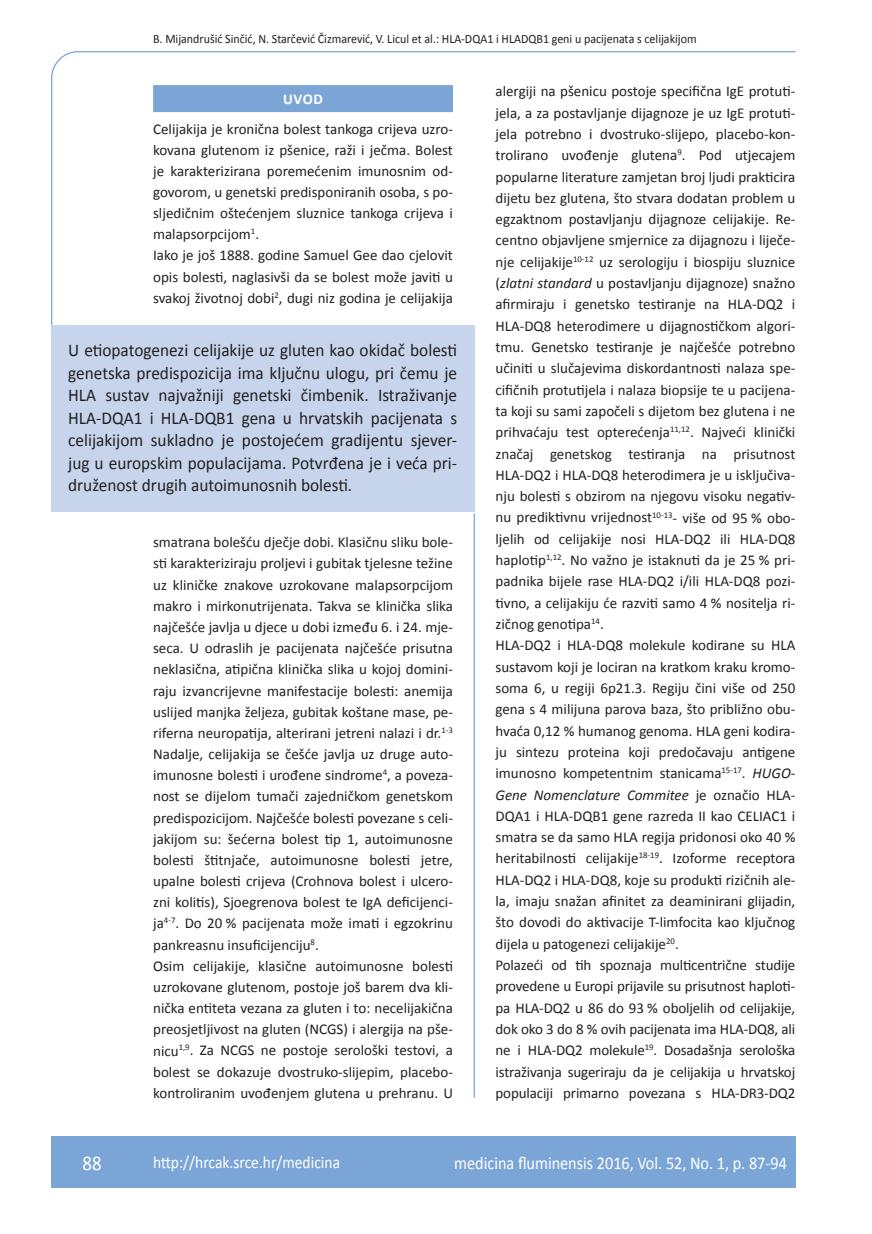
<style>
.page{position:relative;width:872px;height:1234px;background:#fff}
.page>*{position:absolute;margin:0;border:0;box-sizing:border-box;transform-origin:0 0}
.t1{font:21px "Calibri";color:#fff;scale:.9 1}
.t2{font:18px/22.5px "Calibri";color:#231f20;text-align:justify;scale:.96 1}
.t3{font:18px "Calibri";color:#fff;scale:.9 1}
.t4{font:17.25px "Calibri";color:#fff;scale:.9 1}
.t5{font:15px/21.3px "Calibri";color:#231f20}
.t6{font:700 15px "Calibri";color:#fff}
.t7{font:12.75px "Calibri";color:#231f20;scale:.94 1}
.s1{font-style:italic}
</style>
<div class="page">
<svg style="left:51px;top:51px;width:745px;height:275px"></svg>
<hr style="left:473px;top:513px;width:2px;height:584px;background:#7ca5d7">
<div style="left:51px;top:1135px;width:744px;height:51px;background:#7ca5d7"></div>
<div style="left:153px;top:85px;width:300px;height:27px;background:#7ca5d7"></div>
<div style="left:51px;top:325px;width:423px;height:187px;background:#c6d5ec"></div>
<p class="t7" style="left:153px;top:30px;width:580px">B. Mijandrušić Sinčić, N. Starčević Čizmarević, V. Licul et al.: HLA-DQA1 i HLADQB1 geni u pacijenata s celijakijom</p>
<p class="t6" style="left:283px;top:90px;width:41px">UVOD</p>
<p class="t5" style="left:153px;top:118px;width:301px">Celijakija je kronična bolest tankoga crijeva uzro&shy;kovana glutenom iz pšenice, raži i ječma. Bolest je karakterizirana poremećenim imunosnim od&shy;govorom, u genetski predisponiranih osoba, s po&shy;sljedičnim oštećenjem sluznice tankoga crijeva i malapsorpcijom<sup>1</sup>.<br>Iako je još 1888. godine Samuel Gee dao cjelovit opis bolesti, naglasivši da se bolest može javiti u svakoj životnoj dobi<sup>2</sup>, dugi niz godina je celijakija</p>
<p class="t2" style="left:68px;top:338px;width:407px">U etiopatogenezi celijakije uz gluten kao okidač bolesti genetska predispozicija ima ključnu ulogu, pri čemu je HLA sustav najvažniji genetski čimbenik. Istraživanje HLA-DQA1 i HLA-DQB1 gena u hrvatskih pacijenata s celijakijom sukladno je postojećem gradijentu sjever&shy;jug u europskim populacijama. Potvrđena je i veća pri&shy;druženost drugih autoimunosnih bolesti.</p>
<p class="t5" style="left:153px;top:531px;width:301px">smatrana bolešću dječje dobi. Klasičnu sliku bole&shy;sti karakteriziraju proljevi i gubitak tjelesne težine uz kliničke znakove uzrokovane malapsorpcijom makro i mirkonutrijenata. Takva se klinička slika najčešće javlja u djece u dobi između 6. i 24. mje&shy;seca. U odraslih je pacijenata najčešće prisutna neklasična, atipična klinička slika u kojoj domini&shy;raju izvancrijevne manifestacije bolesti: anemija uslijed manjka željeza, gubitak koštane mase, pe&shy;riferna neuropatija, alterirani jetreni nalazi i dr.<sup>1-3<br></sup>Nadalje, celijakija se češće javlja uz druge auto&shy;imunosne bolesti i urođene sindrome<sup>4</sup>, a poveza&shy;nost se dijelom tumači zajedničkom genetskom predispozicijom. Najčešće bolesti povezane s celi&shy;jakijom su: šećerna bolest tip 1, autoimunosne bolesti štitnjače, autoimunosne bolesti jetre, upalne bolesti crijeva (Crohnova bolest i ulcero&shy;zni kolitis), Sjoegrenova bolest te IgA deficijenci&shy;ja<sup>4-7</sup>. Do 20 % pacijenata može imati i egzokrinu pankreasnu insuficijenciju<sup>8</sup>.<br>Osim celijakije, klasične autoimunosne bolesti uzrokovane glutenom, postoje još barem dva kli&shy;nička entiteta vezana za gluten i to: necelijakična preosjetljivost na gluten (NCGS) i alergija na pše&shy;nicu<sup>1,9</sup>. Za NCGS ne postoje serološki testovi, a bolest se dokazuje dvostruko-slijepim, placebo&shy;kontroliranim uvođenjem glutena u prehranu. U</p>
<p class="t5" style="left:495px;top:80px;width:301px">alergiji na pšenicu postoje specifična IgE protuti&shy;jela, a za postavljanje dijagnoze je uz IgE protuti&shy;jela potrebno i dvostruko-slijepo, placebo-kon&shy;trolirano uvođenje glutena<sup>9</sup>. Pod utjecajem popularne literature zamjetan broj ljudi prakticira dijetu bez glutena, što stvara dodatan problem u egzaktnom postavljanju dijagnoze celijakije. Re&shy;centno objavljene smjernice za dijagnozu i liječe&shy;nje celijakije<sup>10-12</sup> uz serologiju i biospiju sluznice (<span class="s1">zlatni standard</span> u postavljanju dijagnoze) snažno afirmiraju i genetsko testiranje na HLA-DQ2 i HLA-DQ8 heterodimere u dijagnostičkom algori&shy;tmu. Genetsko testiranje je najčešće potrebno učiniti u slučajevima diskordantnosti nalaza spe&shy;cifičnih protutijela i nalaza biopsije te u pacijena&shy;ta koji su sami započeli s dijetom bez glutena i ne prihvaćaju test opterećenja<sup>11,12</sup>. Najveći klinički značaj genetskog testiranja na prisutnost HLA-DQ2 i HLA-DQ8 heterodimera je u isključiva&shy;nju bolesti s obzirom na njegovu visoku negativ&shy;nu prediktivnu vrijednost<sup>10-13</sup>- više od 95 % obo&shy;ljelih od celijakije nosi HLA-DQ2 ili HLA-DQ8 haplotip<sup>1,12</sup>. No važno je istaknuti da je 25 % pri&shy;padnika bijele rase HLA-DQ2 i/ili HLA-DQ8 pozi&shy;tivno, a celijakiju će razviti samo 4 % nositelja ri&shy;zičnog genotipa<sup>14</sup>.<br>HLA-DQ2 i HLA-DQ8 molekule kodirane su HLA sustavom koji je lociran na kratkom kraku kromo&shy;soma 6, u regiji 6p21.3. Regiju čini više od 250 gena s 4 milijuna parova baza, što približno obu&shy;hvaća 0,12 % humanog genoma. HLA geni kodira&shy;ju sintezu proteina koji predočavaju antigene imunosno kompetentnim stanicama<sup>15-17</sup>. <span class="s1">HUGO-Gene Nomenclature Commitee</span> je označio HLA-DQA1 i HLA-DQB1 gene razreda II kao CELIAC1 i smatra se da samo HLA regija pridonosi oko 40 % heritabilnosti celijakije<sup>18-19</sup>. Izoforme receptora HLA-DQ2 i HLA-DQ8, koje su produkti rizičnih ale&shy;la, imaju snažan afinitet za deaminirani glijadin, što dovodi do aktivacije T-limfocita kao ključnog dijela u patogenezi celijakije<sup>20</sup>.<br>Polazeći od tih spoznaja multicentrične studije provedene u Europi prijavile su prisutnost haploti&shy;pa HLA-DQ2 u 86 do 93 % oboljelih od celijakije, dok oko 3 do 8 % ovih pacijenata ima HLA-DQ8, ali ne i HLA-DQ2 molekule<sup>19</sup>. Dosadašnja serološka istraživanja sugeriraju da je celijakija u hrvatskoj populaciji primarno povezana s HLA-DR3-DQ2</p>
<h1 class="t1" style="left:82px;top:1149px;width:23px">88</h1>
<p class="t4" style="left:153px;top:1150px;width:209px">http://hrcak.srce.hr/medicina</p>
<p class="t3" style="left:454px;top:1151px;width:371px">medicina fluminensis 2016, Vol. 52, No. 1, p. 87-94</p>
</div>
